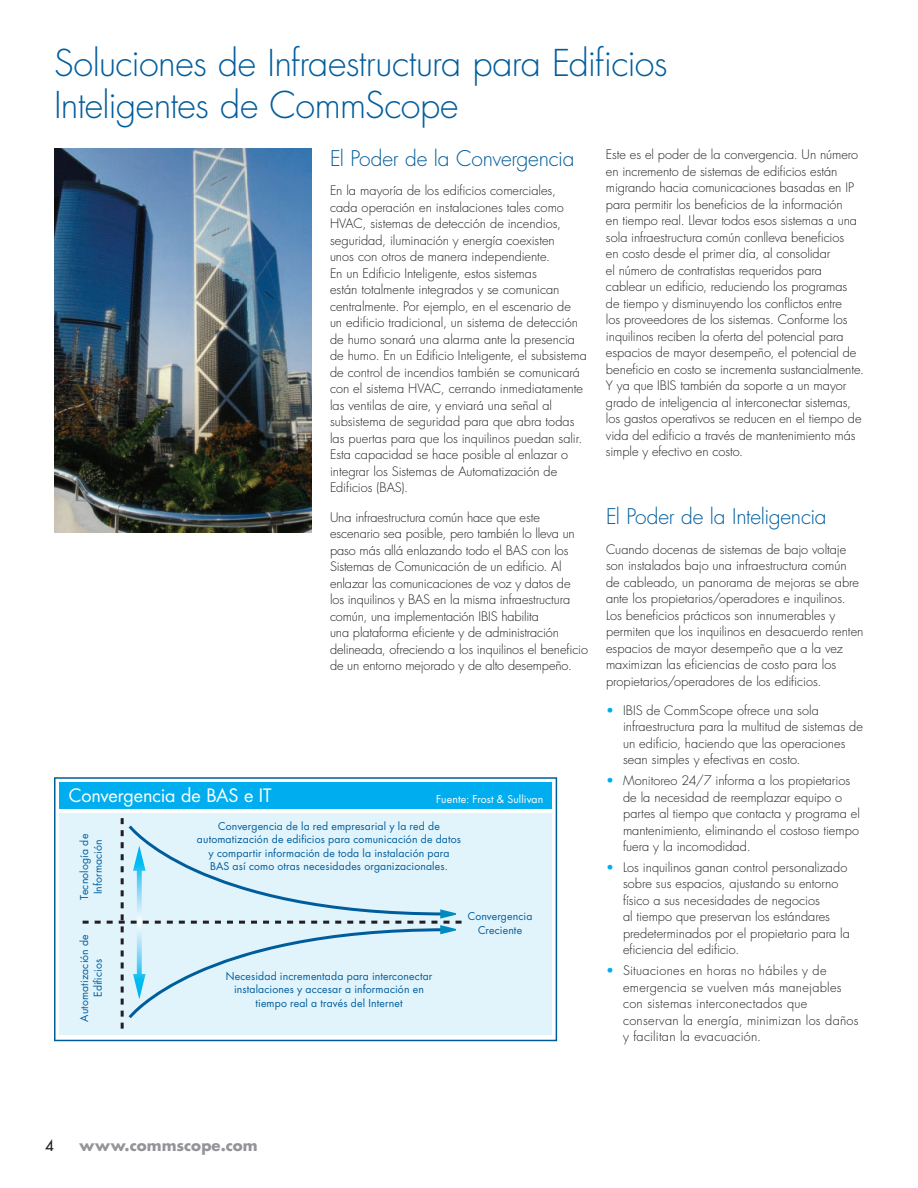
<style>
.page{position:relative;width:918px;height:1188px;background:#fff}
.page>*{position:absolute;margin:0;border:0;box-sizing:border-box;transform-origin:0 0}
.t1{font:300 36px/42px "Futura Std";letter-spacing:-.015em;color:#005d9c}
.t2{font:300 21px "Futura Std";letter-spacing:-.01em;color:#005d9c}
.t3{font:18px "Futura Std";letter-spacing:-.015em;color:#fff}
.t4{font:700 15px "Futura Std";letter-spacing:.005em;color:#939598}
.t5{font:500 15px "Futura Std";color:#231f20}
.t6{font:300 12.75px/16.5px "Futura Std";color:#231f20}
.t7{font:300 12.75px/16.5px "Futura Std";letter-spacing:.025em;color:#231f20}
.t8{font:10.5px/13.5px "Futura Std";letter-spacing:.015em;color:#005d9c;text-align:center}
.t9{font:10.5px "Futura Std";letter-spacing:.01em;color:#fff}
.s1{color:#00aeef}
</style>
<div class="page">
<img style="left:54px;top:149px;width:258px;height:384px">
<svg style="left:54px;top:777px;width:503px;height:264px;background:#a8dff5"></svg>
<svg style="left:83px;top:921px;width:6px;height:3px"></svg>
<svg style="left:95px;top:921px;width:6px;height:3px"></svg>
<svg style="left:107px;top:921px;width:6px;height:3px"></svg>
<div style="left:119px;top:818px;width:343px;height:211px;background:#e1f4fc"></div>
<hr style="left:58px;top:809px;width:496px;height:4px;background:#fff">
<h1 class="t1" style="left:54px;top:43px;width:615px">Soluciones de Infraestructura para Edificios<br>Inteligentes de CommScope</h1>
<h2 class="t2" style="left:330px;top:146px;width:246px">El Poder de la Convergencia</h2>
<p class="t6" style="left:330px;top:183px;width:258px">En la mayoría de los edificios comerciales,<br>cada operación en instalaciones tales como HVAC, sistemas de detección de incendios, seguridad, iluminación y energía coexisten<br>unos con otros de manera independiente.<br>En un Edificio Inteligente, estos sistemas<br>están totalmente integrados y se comunican centralmente. Por ejemplo, en el escenario de<br>un edificio tradicional, un sistema de detección de humo sonará una alarma ante la presencia de humo. En un Edificio Inteligente, el subsistema de control de incendios también se comunicará con el sistema HVAC, cerrando inmediatamente las ventilas de aire, y enviará una señal al subsistema de seguridad para que abra todas las puertas para que los inquilinos puedan salir.<br>Esta capacidad se hace posible al enlazar o integrar los Sistemas de Automatización de Edificios (BAS).</p>
<p class="t6" style="left:330px;top:509px;width:260px">Una infraestructura común hace que este escenario sea posible, pero también lo lleva un paso más allá enlazando todo el BAS con los Sistemas de Comunicación de un edificio. Al enlazar las comunicaciones de voz y datos de<br>los inquilinos y BAS en la misma infraestructura común, una implementación IBIS habilita<br>una plataforma eficiente y de administración delineada, ofreciendo a los inquilinos el beneficio de un entorno mejorado y de alto desempeño.</p>
<p class="t6" style="left:606px;top:147px;width:260px">Este es el poder de la convergencia. Un número en incremento de sistemas de edificios están migrando hacia comunicaciones basadas en IP para permitir los beneficios de la información<br>en tiempo real. Llevar todos esos sistemas a una sola infraestructura común conlleva beneficios<br>en costo desde el primer día, al consolidar<br>el número de contratistas requeridos para cablear un edificio, reduciendo los programas de tiempo y disminuyendo los conflictos entre<br>los proveedores de los sistemas. Conforme los inquilinos reciben la oferta del potencial para espacios de mayor desempeño, el potencial de beneficio en costo se incrementa sustancialmente.<br>Y ya que IBIS también da soporte a un mayor grado de inteligencia al interconectar sistemas, los gastos operativos se reducen en el tiempo de vida del edificio a través de mantenimiento más simple y efectivo en costo.</p>
<h2 class="t2" style="left:606px;top:504px;width:222px">El Poder de la Inteligencia</h2>
<p class="t6" style="left:606px;top:541px;width:259px">Cuando docenas de sistemas de bajo voltaje son instalados bajo una infraestructura común de cableado, un panorama de mejoras se abre ante los propietarios/operadores e inquilinos.<br>Los beneficios prácticos son innumerables y permiten que los inquilinos en desacuerdo renten espacios de mayor desempeño que a la vez maximizan las eficiencias de costo para los propietarios/operadores de los edificios.</p>
<p class="t6" style="left:623px;top:702px;width:241px;text-indent:-17px"><span class="s1">•</span> IBIS de CommScope ofrece una sola infraestructura para la multitud de sistemas de un edificio, haciendo que las operaciones sean simples y efectivas en costo.</p>
<p class="t6" style="left:623px;top:773px;width:238px;text-indent:-17px"><span class="s1">•</span> Monitoreo 24/7 informa a los propietarios de la necesidad de reemplazar equipo o partes al tiempo que contacta y programa el mantenimiento, eliminando el costoso tiempo fuera y la incomodidad.</p>
<p class="t6" style="left:623px;top:859px;width:229px;text-indent:-17px"><span class="s1">•</span> Los inquilinos ganan control personalizado sobre sus espacios, ajustando su entorno físico a sus necesidades de negocios<br>al tiempo que preservan los estándares predeterminados por el propietario para la eficiencia del edificio.</p>
<p class="t7" style="left:623px;top:963px;width:237px;text-indent:-17px"><span class="s1">•</span> Situaciones en horas no hábiles y de emergencia se vuelven más manejables con sistemas interconectados que conservan la energía, minimizan los daños y facilitan la evacuación.</p>
<h3 class="t3" style="left:69px;top:784px;width:204px">Convergencia de BAS e IT</h3>
<p class="t9" style="left:436px;top:793px;width:108px">Fuente: Frost &amp; Sullivan</p>
<p class="t8" style="left:197px;top:819px;width:266px">Convergencia de la red empresarial y la red de automatización de edificios para comunicación de datos y compartir información de toda la instalación para<br>BAS así como otras necesidades organizacionales.</p>
<p class="t8" style="left:78px;top:900px;width:67px;rotate:-90deg">Tecnología de<br>Información</p>
<p class="t8" style="left:78px;top:1022px;width:89px;rotate:-90deg">Automatización de<br>Edificios</p>
<p class="t8" style="left:468px;top:910px;width:66px">Convergencia<br>Creciente</p>
<p class="t8" style="left:226px;top:969px;width:208px">Necesidad incrementada para interconectar instalaciones y accesar a información en tiempo real a través del Internet</p>
<p class="t5" style="left:45px;top:1136px;width:10px">4</p>
<p class="t4" style="left:80px;top:1135px;width:180px">www.commscope.com</p>
</div>
